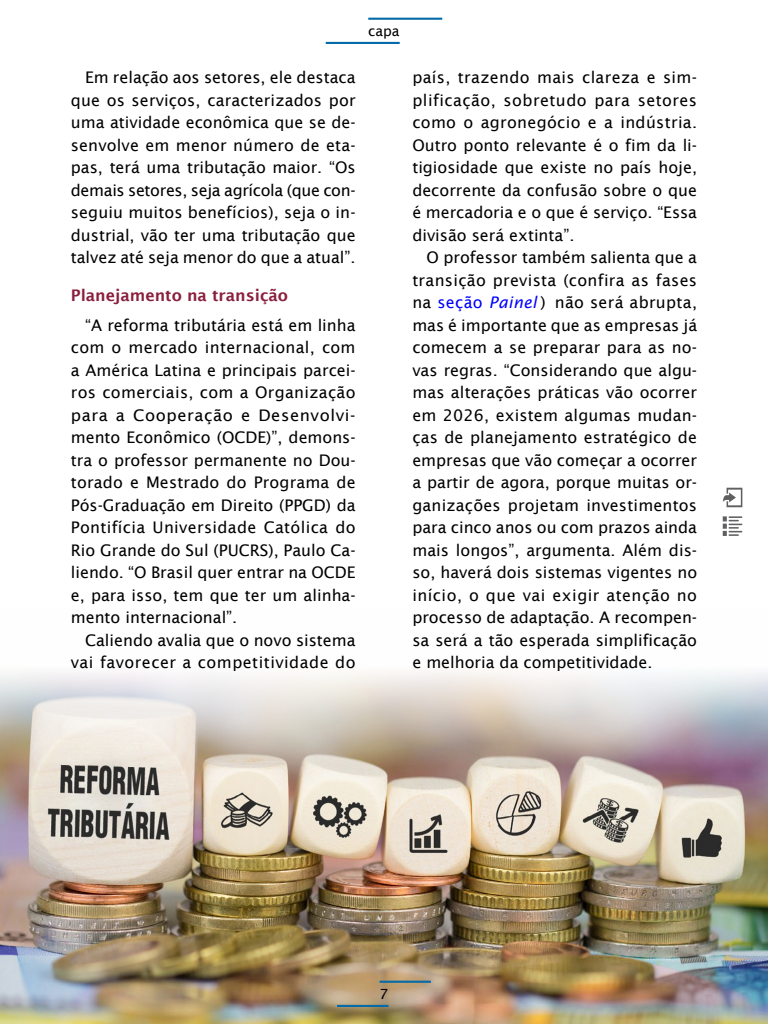
<style>
.page{position:relative;width:768px;height:1024px;background:#fff}
.page>*{position:absolute;margin:0;border:0;box-sizing:border-box;transform-origin:0 0}
.t1{font:16px/22.5px "Lucida Sans";color:#000;text-align:justify}
.t2{font:16px/22.5px "Lucida Sans";letter-spacing:.03em;color:#000;text-align:right}
.t3{font:600 16px "Lucida Sans";color:#8a1f3e}
.t4{font:14px "Lucida Sans";color:#000}
.s1{color:#00f}
.s2{font-style:italic;color:#00f}
</style>
<div class="page">
<img style="left:0;top:672px;width:768px;height:352px">
<hr style="left:368px;top:18px;width:74px;height:2px;background:#046aa8">
<hr style="left:326px;top:42px;width:74px;height:2px;background:#046aa8">
<hr style="left:380px;top:981px;width:51px;height:2px;background:#046aa8">
<hr style="left:337px;top:1005px;width:51px;height:2px;background:#046aa8">
<svg style="left:723px;top:488px;width:19px;height:19px"></svg>
<svg style="left:723px;top:516px;width:19px;height:20px"></svg>
<p class="t1" style="left:71px;top:66px;width:286px;text-indent:14px">Em relação aos setores, ele destaca que os serviços, caracterizados por uma atividade econômica que se de&shy;senvolve em menor número de eta&shy;pas, terá uma tributação maior. “Os demais setores, seja agrícola (que con&shy;seguiu muitos benefícios), seja o in&shy;dustrial, vão ter uma tributação que talvez até seja menor do que a atual”.</p>
<p class="t3" style="left:71px;top:286px;width:219px">Planejamento na transição</p>
<p class="t1" style="left:71px;top:314px;width:286px;text-indent:14px">“A reforma tributária está em linha com o mercado internacional, com a América Latina e principais parcei&shy;ros comerciais, com a Organização para a Cooperação e Desenvolvi&shy;mento Econômico (OCDE)”, demons&shy;tra o professor permanente no Dou&shy;torado e Mestrado do Programa de Pós-Graduação em Direito (PPGD) da Pontifícia Universidade Católica do Rio Grande do Sul (PUCRS), Paulo Ca&shy;liendo. “O Brasil quer entrar na OCDE e, para isso, tem que ter um alinha&shy;mento internacional”.</p>
<p class="t2" style="left:71px;top:629px;width:286px">Caliendo avalia que o novo sistema vai favorecer a competitividade do</p>
<p class="t4" style="left:368px;top:23px;width:33px">capa</p>
<p class="t1" style="left:412px;top:66px;width:286px">país, trazendo mais clareza e sim&shy;plificação, sobretudo para setores como o agronegócio e a indústria.<br>Outro ponto relevante é o fim da li&shy;tigiosidade que existe no país hoje, decorrente da confusão sobre o que é mercadoria e o que é serviço. “Essa divisão será extinta”.</p>
<p class="t1" style="left:412px;top:246px;width:286px;text-indent:14px">O professor também salienta que a transição prevista (confira as fases na <span class="s1">seção</span> <span class="s2">Painel</span> ) não será abrupta, mas é importante que as empresas já comecem a se preparar para as no&shy;vas regras. “Considerando que algu&shy;mas alterações práticas vão ocorrer em 2026, existem algumas mudan&shy;ças de planejamento estratégico de empresas que vão começar a ocorrer a partir de agora, porque muitas or&shy;ganizações projetam investimentos para cinco anos ou com prazos ainda mais longos”, argumenta. Além dis&shy;so, haverá dois sistemas vigentes no início, o que vai exigir atenção no processo de adaptação. A recompen&shy;sa será a tão esperada simplificação e melhoria da competitividade.</p>
<p class="t4" style="left:380px;top:986px;width:10px">7</p>
</div>
